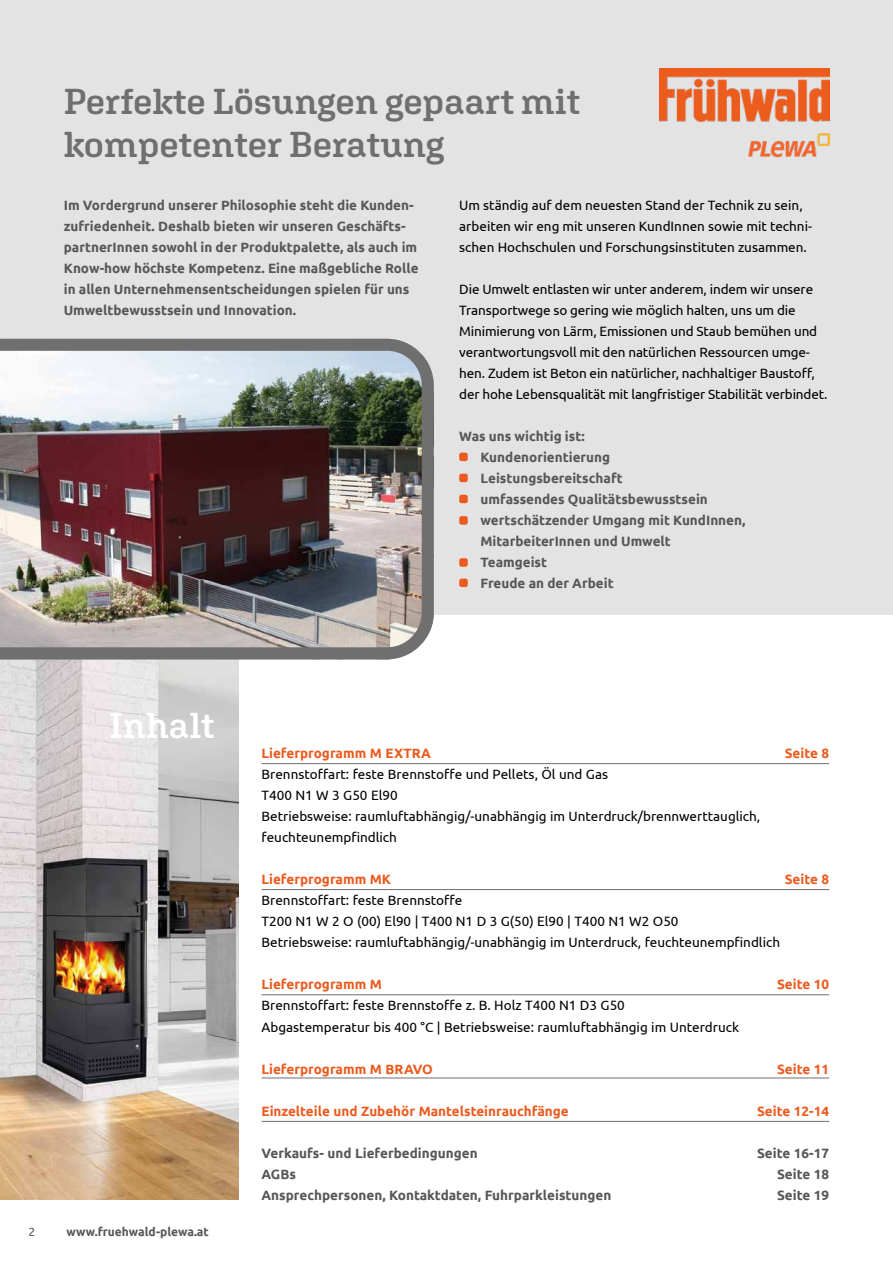
<style>
.page{position:relative;width:893px;height:1263px;background:#fff}
.page>*{position:absolute;margin:0;border:0;box-sizing:border-box;transform-origin:0 0}
.t1{font:600 36px/43.2px "Aglet Slab";color:#706f6f}
.t2{font:600 36px "Aglet Slab";color:#fff}
.t3{font:13.5px/21px "Ubuntu";color:#000}
.t4{font:700 13.5px/21px "Ubuntu";color:#575756}
.t5{font:700 13.5px "Ubuntu";color:#eb5b1f}
.t6{font:700 12px "Ubuntu";color:#575756}
.t7{font:12px "Ubuntu";color:#575756}
</style>
<div class="page">
<div style="left:0;top:0;width:893px;height:615px;background:#e3e3e3"></div>
<img style="left:659px;top:68px;width:170px;height:55px">
<img style="left:748px;top:133px;width:81px;height:24px">
<hr style="left:261px;top:763px;width:568px;height:1px;background:#706f6f">
<hr style="left:261px;top:889px;width:568px;height:1px;background:#706f6f">
<hr style="left:261px;top:994px;width:568px;height:1px;background:#706f6f">
<hr style="left:261px;top:1077px;width:568px;height:1px;background:#706f6f">
<hr style="left:261px;top:1121px;width:568px;height:1px;background:#706f6f">
<img style="left:0;top:659px;width:238px;height:540px">
<img style="left:0;top:339px;width:434px;height:320px">
<div style="left:459px;top:453px;width:9px;height:8px;background:#eb5b1f;border-radius:2px"></div>
<div style="left:459px;top:516px;width:9px;height:9px;background:#eb5b1f;border-radius:2px"></div>
<div style="left:459px;top:495px;width:9px;height:8px;background:#eb5b1f;border-radius:2px"></div>
<div style="left:459px;top:558px;width:9px;height:9px;background:#eb5b1f;border-radius:2px"></div>
<div style="left:459px;top:474px;width:9px;height:8px;background:#eb5b1f;border-radius:2px"></div>
<div style="left:459px;top:579px;width:9px;height:8px;background:#eb5b1f;border-radius:2px"></div>
<h1 class="t1" style="left:64px;top:79px;width:518px">Perfekte Lösungen gepaart mit kompetenter Beratung</h1>
<p class="t4" style="left:64px;top:194px;width:356px">Im Vordergrund unserer Philosophie steht die Kunden&shy;zufriedenheit. Deshalb bieten wir unseren Geschäfts&shy;partnerInnen sowohl in der Produktpalette, als auch im Know-how höchste Kompetenz. Eine maßgebliche Rolle in allen Unternehmensentscheidungen spielen für uns Umweltbewusstsein und Innovation.</p>
<p class="t3" style="left:459px;top:194px;width:354px">Um ständig auf dem neuesten Stand der Technik zu sein, arbeiten wir eng mit unseren KundInnen sowie mit techni&shy;schen Hochschulen und Forschungsinstituten zusammen.</p>
<p class="t3" style="left:459px;top:278px;width:370px">Die Umwelt entlasten wir unter anderem, indem wir unsere Transportwege so gering wie möglich halten, uns um die Minimierung von Lärm, Emissionen und Staub bemühen und verantwortungsvoll mit den natürlichen Ressourcen umge&shy;hen. Zudem ist Beton ein natürlicher, nachhaltiger Baustoff, der hohe Lebensqualität mit langfristiger Stabilität verbindet.</p>
<p class="t4" style="left:480px;top:425px;width:266px;text-indent:-21px">Was uns wichtig ist:<br>Kundenorientierung<br>Leistungsbereitschaft<br>umfassendes Qualitätsbewusstsein wertschätzender Umgang mit KundInnen,<br>MitarbeiterInnen und Umwelt<br>Teamgeist<br>Freude an der Arbeit</p>
<h1 class="t2" style="left:109px;top:703px;width:107px">Inhalt</h1>
<p class="t7" style="left:29px;top:1224px;width:8px">2</p>
<p class="t6" style="left:67px;top:1224px;width:144px">www.fruehwald-plewa.at</p>
<p class="t5" style="left:261px;top:745px;width:171px">Lieferprogramm M EXTRA</p>
<p class="t5" style="left:785px;top:745px;width:46px">Seite 8</p>
<p class="t3" style="left:261px;top:764px;width:500px">Brennstoffart: feste Brennstoffe und Pellets, Öl und Gas<br>T400 N1 W 3 G50 El90<br>Betriebsweise: raumluftabhängig/-unabhängig im Unterdruck/brennwerttauglich, feuchteunempfindlich</p>
<p class="t5" style="left:261px;top:871px;width:131px">Lieferprogramm MK</p>
<p class="t5" style="left:785px;top:871px;width:46px">Seite 8</p>
<p class="t3" style="left:261px;top:890px;width:520px">Brennstoffart: feste Brennstoffe<br>T200 N1 W 2 O (00) El90 | T400 N1 D 3 G(50) El90 | T400 N1 W2 O50<br>Betriebsweise: raumluftabhängig/-unabhängig im Unterdruck, feuchteunempfindlich</p>
<p class="t5" style="left:261px;top:976px;width:122px">Lieferprogramm M</p>
<p class="t5" style="left:777px;top:976px;width:54px">Seite 10</p>
<p class="t3" style="left:261px;top:995px;width:479px">Brennstoffart: feste Brennstoffe z. B. Holz T400 N1 D3 G50<br>Abgastemperatur bis 400 °C | Betriebsweise: raumluftabhängig im Unterdruck</p>
<p class="t5" style="left:261px;top:1060px;width:173px">Lieferprogramm M BRAVO</p>
<p class="t5" style="left:777px;top:1060px;width:54px">Seite 11</p>
<p class="t5" style="left:261px;top:1102px;width:309px">Einzelteile und Zubehör Mantelsteinrauchfänge</p>
<p class="t5" style="left:757px;top:1102px;width:74px">Seite 12-14</p>
<p class="t4" style="left:261px;top:1142px;width:218px">Verkaufs- und Lieferbedingungen</p>
<p class="t4" style="left:757px;top:1142px;width:74px">Seite 16-17</p>
<p class="t4" style="left:262px;top:1163px;width:36px">AGBs</p>
<p class="t4" style="left:777px;top:1163px;width:54px">Seite 18</p>
<p class="t4" style="left:262px;top:1184px;width:351px">Ansprechpersonen, Kontaktdaten, Fuhrparkleistungen</p>
<p class="t4" style="left:777px;top:1184px;width:54px">Seite 19</p>
</div>
